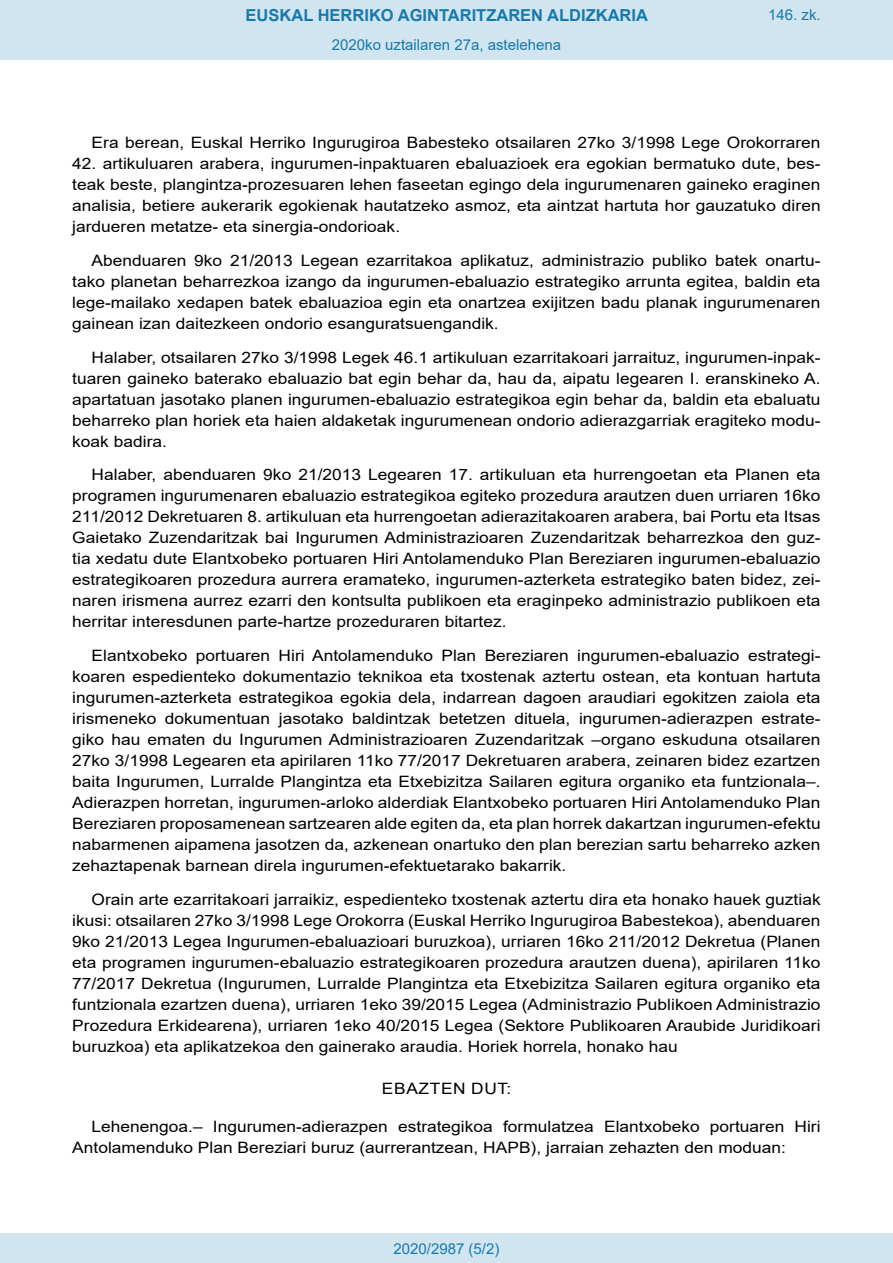
<style>
.page{position:relative;width:893px;height:1263px;background:#fff}
.page>*{position:absolute;margin:0;border:0;box-sizing:border-box;transform-origin:0 0}
.t1{font:700 16.5px "Arial";color:#1879ad}
.BOPVDetalle{font:15.6px/21px "Arial";color:#000;text-align:justify;scale:1.11 1}
.BOPVClave{font:15.6px "Arial";letter-spacing:.035em;color:#000;scale:1.11 1}
.Paginacion_Centro{font:15px "Arial";color:#1879ad}
</style>
<div class="page">
<div style="left:0;top:0;width:893px;height:60px;background:#d0e5f0"></div>
<div style="left:0;top:1233px;width:893px;height:30px;background:#d0e5f0"></div>
<p class="t1" style="left:246px;top:3px;width:404px">EUSKAL HERRIKO AGINTARITZAREN ALDIZKARIA</p>
<p class="Paginacion_Centro" style="left:332px;top:35px;width:231px">2020ko uztailaren 27a, astelehena</p>
<p class="Paginacion_Centro" style="left:768px;top:5px;width:54px">146. zk.</p>
<p class="BOPVDetalle" style="left:92px;top:132px;width:658px">Era berean, Euskal Herriko Ingurugiroa Babesteko otsailaren 27ko 3/1998 Lege Orokorraren</p>
<p class="BOPVDetalle" style="left:72px;top:153px;width:676px">42. artikuluaren arabera, ingurumen-inpaktuaren ebaluazioek era egokian bermatuko dute, bes&shy;teak beste, plangintza-prozesuaren lehen faseetan egingo dela ingurumenaren gaineko eraginen analisia, betiere aukerarik egokienak hautatzeko asmoz, eta aintzat hartuta hor gauzatuko diren jardueren metatze- eta sinergia-ondorioak.</p>
<p class="BOPVDetalle" style="left:72px;top:250px;width:676px;text-indent:19px">Abenduaren 9ko 21/2013 Legean ezarritakoa aplikatuz, administrazio publiko batek onartu&shy;tako planetan beharrezkoa izango da ingurumen-ebaluazio estrategiko arrunta egitea, baldin eta lege-mailako xedapen batek ebaluazioa egin eta onartzea exijitzen badu planak ingurumenaren gainean izan daitezkeen ondorio esanguratsuengandik.</p>
<p class="BOPVDetalle" style="left:72px;top:347px;width:676px;text-indent:19px">Halaber, otsailaren 27ko 3/1998 Legek 46.1 artikuluan ezarritakoari jarraituz, ingurumen-inpak&shy;tuaren gaineko baterako ebaluazio bat egin behar da, hau da, aipatu legearen I. eranskineko A. apartatuan jasotako planen ingurumen-ebaluazio estrategikoa egin behar da, baldin eta ebaluatu beharreko plan horiek eta haien aldaketak ingurumenean ondorio adierazgarriak eragiteko modu&shy;koak badira.</p>
<p class="BOPVDetalle" style="left:72px;top:464px;width:676px;text-indent:19px">Halaber, abenduaren 9ko 21/2013 Legearen 17. artikuluan eta hurrengoetan eta Planen eta programen ingurumenaren ebaluazio estrategikoa egiteko prozedura arautzen duen urriaren 16ko 211/2012 Dekretuaren 8. artikuluan eta hurrengoetan adierazitakoaren arabera, bai Portu eta Itsas Gaietako Zuzendaritzak bai Ingurumen Administrazioaren Zuzendaritzak beharrezkoa den guz&shy;tia xedatu dute Elantxobeko portuaren Hiri Antolamenduko Plan Bereziaren ingurumen-ebaluazio estrategikoaren prozedura aurrera eramateko, ingurumen-azterketa estrategiko baten bidez, zei&shy;naren irismena aurrez ezarri den kontsulta publikoen eta eraginpeko administrazio publikoen eta herritar interesdunen parte-hartze prozeduraren bitartez.</p>
<p class="BOPVDetalle" style="left:72px;top:645px;width:676px;text-indent:19px">Elantxobeko portuaren Hiri Antolamenduko Plan Bereziaren ingurumen-ebaluazio estrategi&shy;koaren espedienteko dokumentazio teknikoa eta txostenak aztertu ostean, eta kontuan hartuta ingurumen-azterketa estrategikoa egokia dela, indarrean dagoen araudiari egokitzen zaiola eta irismeneko dokumentuan jasotako baldintzak betetzen dituela, ingurumen-adierazpen estrate&shy;giko hau ematen du Ingurumen Administrazioaren Zuzendaritzak –organo eskuduna otsailaren 27ko 3/1998 Legearen eta apirilaren 11ko 77/2017 Dekretuaren arabera, zeinaren bidez ezartzen baita Ingurumen, Lurralde Plangintza eta Etxebizitza Sailaren egitura organiko eta funtzionala–.<br>Adierazpen horretan, ingurumen-arloko alderdiak Elantxobeko portuaren Hiri Antolamenduko Plan Bereziaren proposamenean sartzearen alde egiten da, eta plan horrek dakartzan ingurumen-efektu nabarmenen aipamena jasotzen da, azkenean onartuko den plan berezian sartu beharreko azken zehaztapenak barnean direla ingurumen-efektuetarako bakarrik.</p>
<p class="BOPVDetalle" style="left:72px;top:889px;width:676px;text-indent:19px">Orain arte ezarritakoari jarraikiz, espedienteko txostenak aztertu dira eta honako hauek guztiak ikusi: otsailaren 27ko 3/1998 Lege Orokorra (Euskal Herriko Ingurugiroa Babestekoa), abenduaren 9ko 21/2013 Legea Ingurumen-ebaluazioari buruzkoa), urriaren 16ko 211/2012 Dekretua (Planen eta programen ingurumen-ebaluazio estrategikoaren prozedura arautzen duena), apirilaren 11ko 77/2017 Dekretua (Ingurumen, Lurralde Plangintza eta Etxebizitza Sailaren egitura organiko eta funtzionala ezartzen duena), urriaren 1eko 39/2015 Legea (Administrazio Publikoen Administrazio Prozedura Erkidearena), urriaren 1eko 40/2015 Legea (Sektore Publikoaren Araubide Juridikoari buruzkoa) eta aplikatzekoa den gainerako araudia. Horiek horrela, honako hau</p>
<p class="BOPVClave" style="left:382px;top:1078px;width:118px">EBAZTEN DUT:</p>
<p class="BOPVDetalle" style="left:72px;top:1116px;width:676px;text-indent:19px">Lehenengoa.– Ingurumen-adierazpen estrategikoa formulatzea Elantxobeko portuaren Hiri<br>Antolamenduko Plan Bereziari buruz (aurrerantzean, HAPB), jarraian zehazten den moduan:</p>
<p class="Paginacion_Centro" style="left:393px;top:1238px;width:107px">2020/2987 (5/2)</p>
</div>
